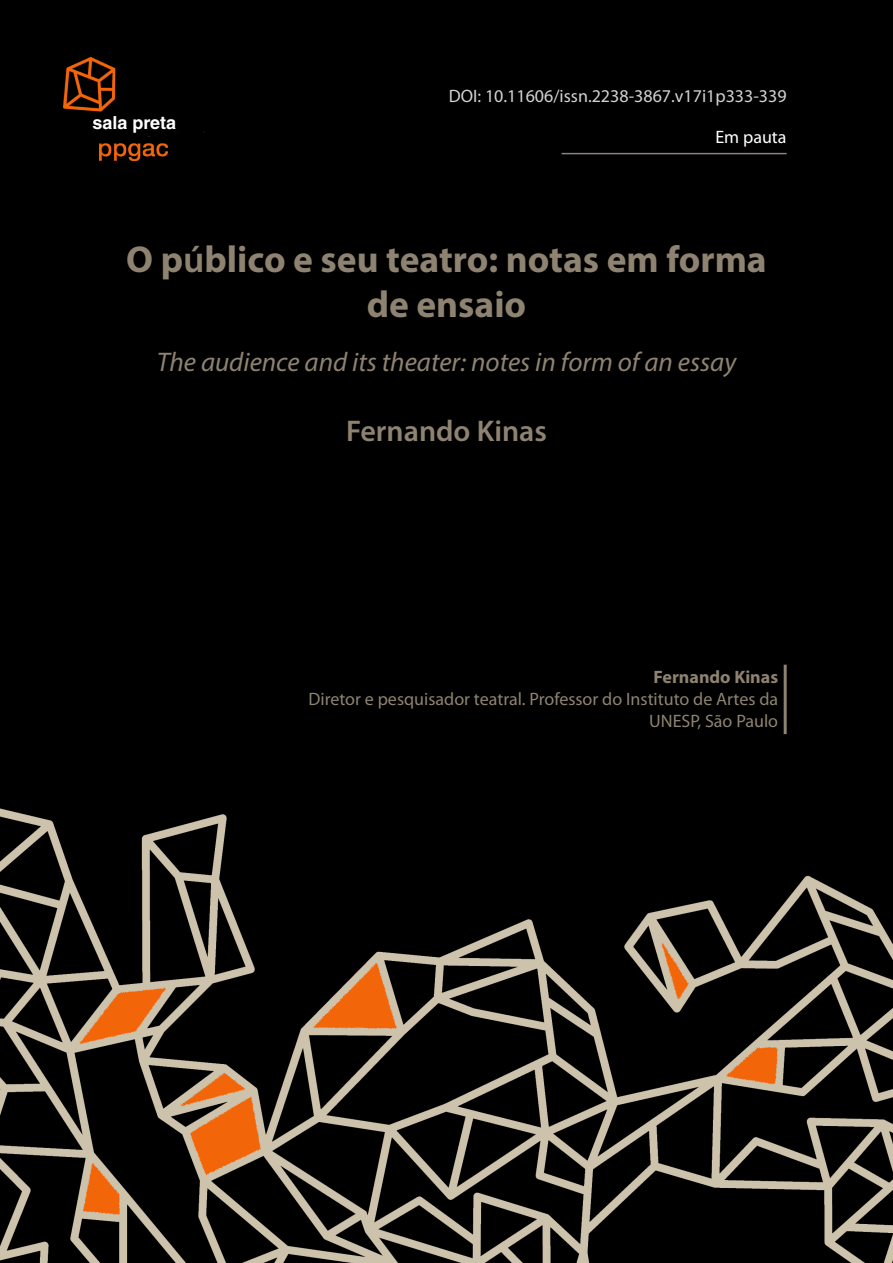
<style>
.page{position:relative;width:893px;height:1263px;background:#fff}
.page>*{position:absolute;margin:0;border:0;box-sizing:border-box;transform-origin:0 0}
.titulo{font:700 37.5px/45px "Myriad Pro";color:#8e8371;text-align:center}
.AUTORES{font:600 30px "Myriad Pro";color:#8e8371}
.titulo-estr{font:italic 27px "Myriad Pro";color:#8e8371}
.mini-curriculo{font:18px/21.6px "Myriad Pro";color:#8e8371;text-align:right}
.t1{font:18px "Myriad Pro";color:#d1d2d4}
.mini-curriculo-2{font:700 18px "Myriad Pro";color:#8e8371}
.t2{font:700 18px "Helvetica LT Std";color:#fff}
.t3{font:18px "Myriad Pro";color:#fff}
.s1{font-weight:600}
</style>
<div class="page">
<img style="left:0;top:0;width:893px;height:1263px">
<hr style="left:784px;top:665px;width:3px;height:69px;background:#8e8371">
<hr style="left:562px;top:153px;width:225px;height:1px;background:#8e8371">
<img style="left:64px;top:56px;width:140px;height:104px">
<p class="t2" style="left:92px;top:112px;width:85px">sala preta</p>
<p class="t1" style="left:449px;top:85px;width:339px">DOI: 10.11606/issn.2238-3867.v17i1p333-339</p>
<p class="t3" style="left:715px;top:126px;width:73px">Em pauta</p>
<p class="titulo" style="left:126px;top:236px;width:642px">O p<span class="s1">ú</span>blico e seu teatro: notas em forma de ensaio</p>
<p class="titulo-estr" style="left:157px;top:345px;width:581px">The audience and its theater: notes in form of an essay</p>
<p class="AUTORES" style="left:346px;top:411px;width:202px">Fernando Kinas</p>
<p class="mini-curriculo-2" style="left:654px;top:665px;width:126px">Fernando Kinas</p>
<p class="mini-curriculo" style="left:309px;top:688px;width:471px">Diretor e pesquisador teatral. Professor do Instituto de Artes da<br>UNESP, São Paulo</p>
</div>
